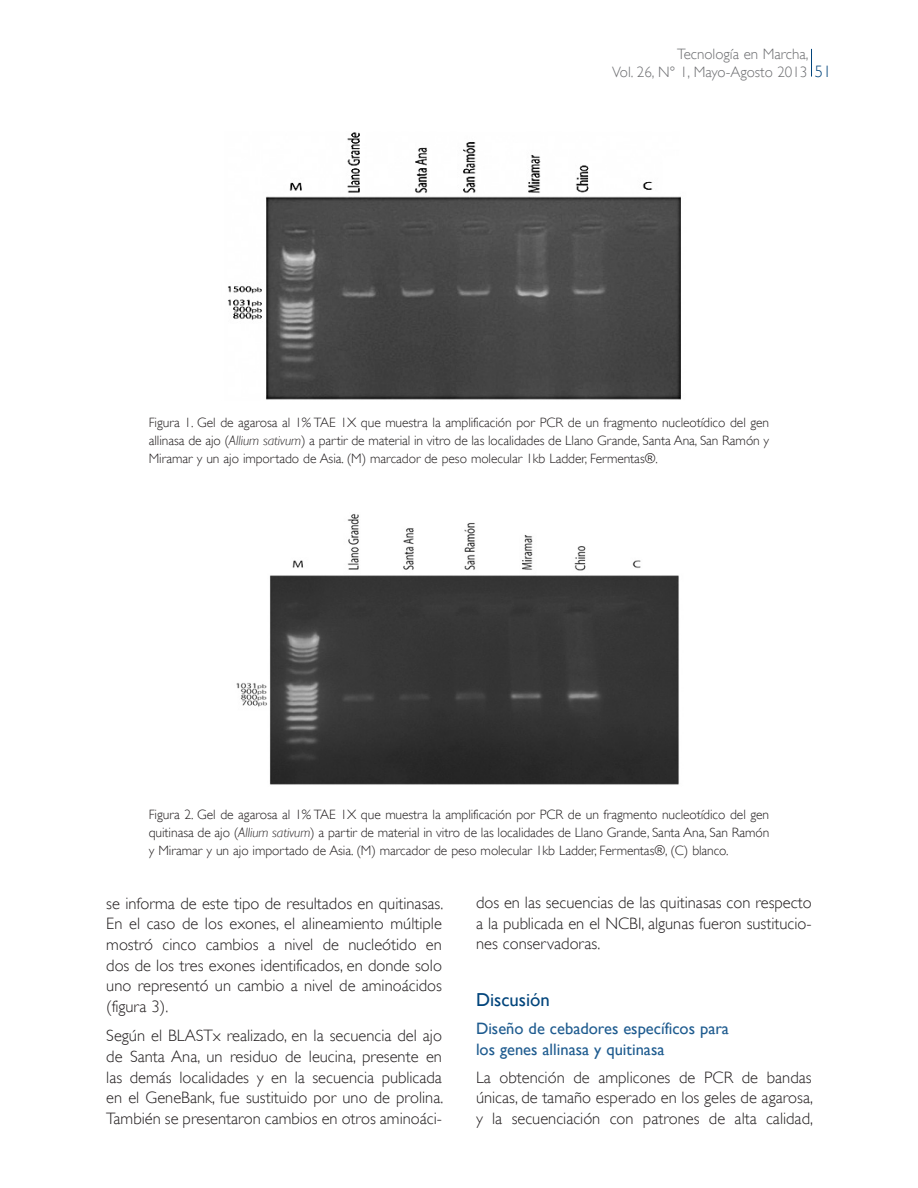
<style>
.page{position:relative;width:918px;height:1188px;background:#fff}
.page>*{position:absolute;margin:0;border:0;box-sizing:border-box;transform-origin:0 0}
.t1{font:18.75px "Gill Sans";color:#00447b}
.t2{font:300 16.5px/20.7px "Gill Sans";color:#231f20;text-align:justify}
.t3{font:16.5px/20.1px "Gill Sans";color:#1e5b8f}
.t4{font:300 15px/18px "Gill Sans";color:#6c6d70}
.t5{font:300 13.5px/18px "Gill Sans";letter-spacing:-.005em;color:#231f20;text-align:justify}
.s1{font-size:16.5px;color:#00447b}
.s2{font-style:italic}
</style>
<div class="page">
<svg style="left:811px;top:49px;width:1px;height:28px"></svg>
<img style="left:228px;top:132px;width:453px;height:268px">
<img style="left:236px;top:514px;width:443px;height:271px">
<p class="t4" style="left:612px;top:44px;width:221px;text-indent:65px">Tecnología en Marcha,<br>Vol. 26, N° 1, Mayo-Agosto 2013 <span class="s1">51</span></p>
<p class="t5" style="left:149px;top:414px;width:622px">Figura 1. Gel de agarosa al 1% TAE 1X que muestra la amplificación por PCR de un fragmento nucleotídico del gen allinasa de ajo (<span class="s2">Allium sativum</span>) a partir de material in vitro de las localidades de Llano Grande, Santa Ana, San Ramón y Miramar y un ajo importado de Asia. (M) marcador de peso molecular 1kb Ladder, Fermentas®.</p>
<p class="t5" style="left:149px;top:805px;width:622px">Figura 2. Gel de agarosa al 1% TAE 1X que muestra la amplificación por PCR de un fragmento nucleotídico del gen quitinasa de ajo (<span class="s2">Allium sativum</span>) a partir de material in vitro de las localidades de Llano Grande, Santa Ana, San Ramón y Miramar y un ajo importado de Asia. (M) marcador de peso molecular 1kb Ladder, Fermentas®, (C) blanco.</p>
<p class="t2" style="left:106px;top:893px;width:339px">se informa de este tipo de resultados en quitinasas.<br>En el caso de los exones, el alineamiento múltiple mostró cinco cambios a nivel de nucleótido en dos de los tres exones identificados, en donde solo uno representó un cambio a nivel de aminoácidos (figura 3).</p>
<p class="t2" style="left:106px;top:1025px;width:339px">Según el BLASTx realizado, en la secuencia del ajo de Santa Ana, un residuo de leucina, presente en las demás localidades y en la secuencia publicada en el GeneBank, fue sustituido por uno de prolina.<br>También se presentaron cambios en otros aminoáci-</p>
<p class="t2" style="left:476px;top:893px;width:337px;line-height:20.1px">dos en las secuencias de las quitinasas con respecto a la publicada en el NCBI, algunas fueron sustitucio&shy;nes conservadoras.</p>
<p class="t1" style="left:476px;top:989px;width:76px">Discusión</p>
<p class="t3" style="left:476px;top:1019px;width:254px">Diseño de cebadores específicos para los genes allinasa y quitinasa</p>
<p class="t2" style="left:476px;top:1068px;width:339px;line-height:20.1px">La obtención de amplicones de PCR de bandas únicas, de tamaño esperado en los geles de agarosa, y la secuenciación con patrones de alta calidad,</p>
</div>
